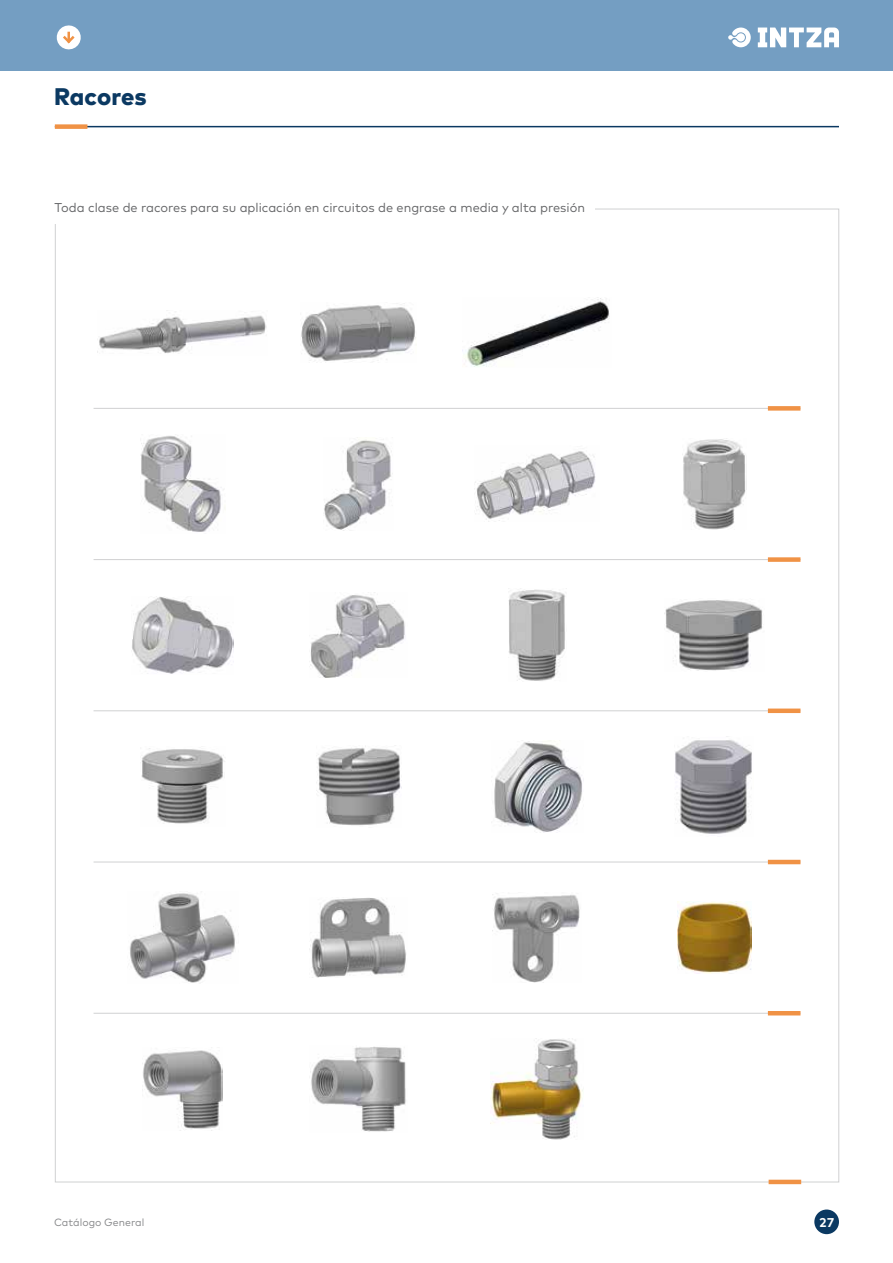
<style>
.page{position:relative;width:893px;height:1263px;background:#fff}
.page>*{position:absolute;margin:0;border:0;box-sizing:border-box;transform-origin:0 0}
.t1{font:800 24px "Mark";color:#0b3962}
.t2{font:12.75px "Mark";color:#646567}
.t3{font:700 12.75px "Mark";color:#fff}
.t4{font:10.5px "Mark";color:#87888a}
</style>
<div class="page">
<div style="left:0;top:0;width:893px;height:71px;background:#749ec2"></div>
<svg style="left:728px;top:27px;width:23px;height:20px"></svg>
<svg style="left:758px;top:28px;width:81px;height:19px"></svg>
<svg style="left:60px;top:25px;width:17px;height:24px"></svg>
<div style="left:814px;top:1209px;width:25px;height:25px;background:#0b3962;border-radius:50%"></div>
<hr style="left:55px;top:126px;width:784px;height:1px;background:#0b3962">
<div style="left:55px;top:124px;width:32px;height:5px;background:#f09245"></div>
<hr style="left:94px;top:408px;width:706px;height:1px;background:#d0d1d2">
<div style="left:768px;top:406px;width:32px;height:5px;background:#f09245"></div>
<hr style="left:94px;top:559px;width:706px;height:1px;background:#d0d1d2">
<div style="left:768px;top:557px;width:32px;height:5px;background:#f09245"></div>
<hr style="left:94px;top:710px;width:706px;height:1px;background:#d0d1d2">
<div style="left:768px;top:708px;width:32px;height:5px;background:#f09245"></div>
<hr style="left:94px;top:862px;width:706px;height:1px;background:#d0d1d2">
<hr style="left:768px;top:860px;width:32px;height:4px;background:#f09245">
<hr style="left:94px;top:1013px;width:706px;height:1px;background:#d0d1d2">
<hr style="left:768px;top:1011px;width:32px;height:4px;background:#f09245">
<img style="left:99px;top:310px;width:168px;height:43px">
<img style="left:301px;top:303px;width:115px;height:58px">
<img style="left:465px;top:298px;width:145px;height:69px">
<img style="left:140px;top:435px;width:85px;height:97px">
<img style="left:324px;top:437px;width:69px;height:94px">
<img style="left:475px;top:451px;width:120px;height:71px">
<img style="left:682px;top:438px;width:64px;height:91px">
<img style="left:132px;top:596px;width:102px;height:78px">
<img style="left:310px;top:592px;width:95px;height:86px">
<img style="left:508px;top:589px;width:57px;height:92px">
<img style="left:664px;top:600px;width:99px;height:71px">
<img style="left:141px;top:748px;width:84px;height:76px">
<img style="left:316px;top:745px;width:85px;height:81px">
<img style="left:494px;top:740px;width:88px;height:92px">
<img style="left:675px;top:740px;width:77px;height:94px">
<img style="left:130px;top:893px;width:105px;height:90px">
<img style="left:310px;top:898px;width:96px;height:79px">
<img style="left:492px;top:893px;width:88px;height:90px">
<img style="left:677px;top:901px;width:75px;height:73px">
<img style="left:143px;top:1050px;width:80px;height:79px">
<img style="left:310px;top:1046px;width:96px;height:86px">
<img style="left:491px;top:1038px;width:92px;height:102px">
<hr style="left:769px;top:1180px;width:32px;height:4px;background:#f09245">
<h1 class="t1" style="left:54px;top:81px;width:94px">Racores</h1>
<p class="t2" style="left:55px;top:200px;width:532px">Toda clase de racores para su aplicación en circuitos de engrase a media y alta presión</p>
<p class="t4" style="left:54px;top:1216px;width:92px">Catálogo General</p>
<p class="t3" style="left:819px;top:1214px;width:17px">27</p>
</div>
